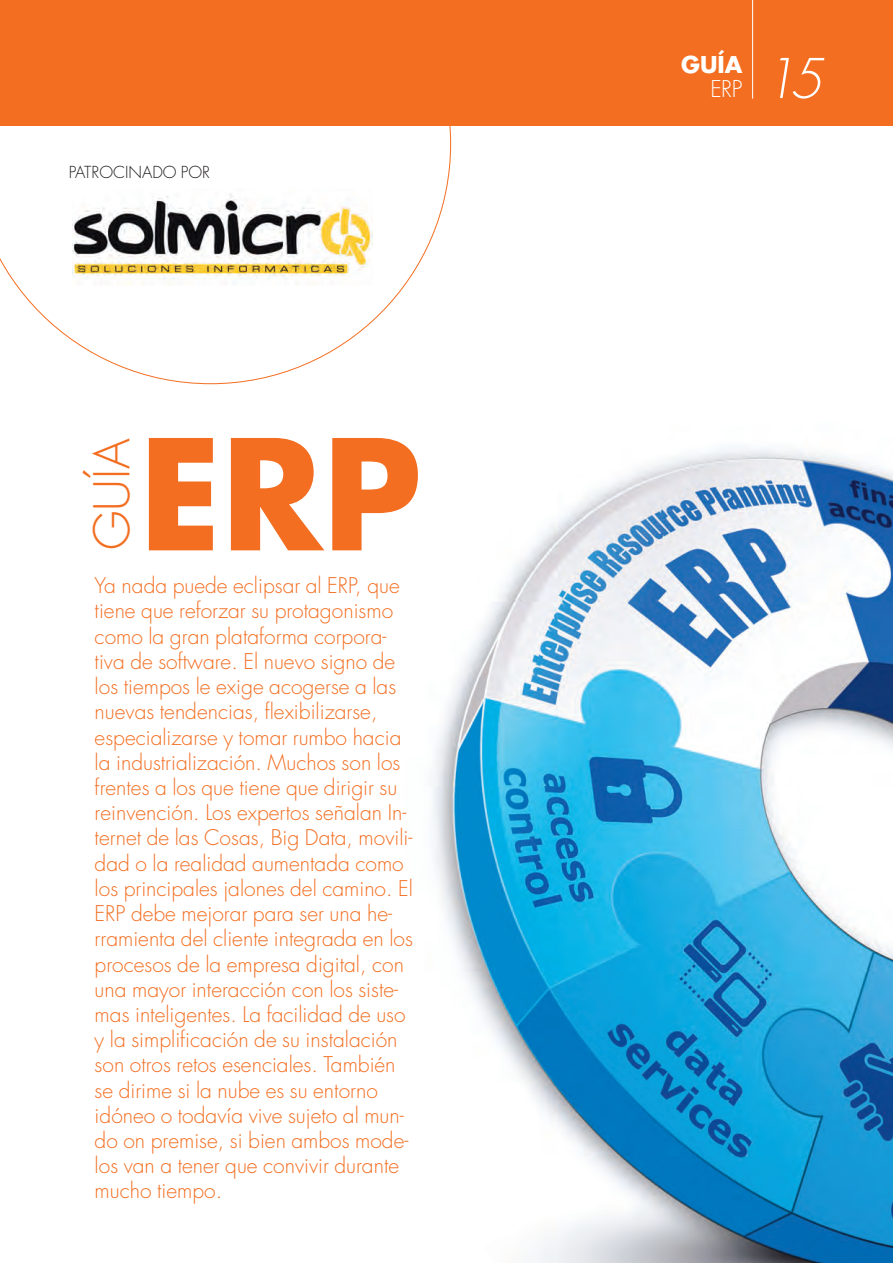
<style>
.page{position:relative;width:893px;height:1263px;background:#fff}
.page>*{position:absolute;margin:0;border:0;box-sizing:border-box;transform-origin:0 0}
.t1{font:700 148.95px "Futura Std";color:#f36e21}
.t2{font:italic 300 53.25px "Futura Std";color:#fff}
.t3{font:300 48px "Futura Std";color:#f36e21}
.t4{font:700 22.5px "Futura Std";color:#fff}
.t5{font:300 22.5px "Futura Std";color:#fff}
.t6{font:300 21px/25.2px "Futura Std";color:#f36e21}
.t7{font:300 16.05px "Futura Std";color:#231f20}
</style>
<div class="page">
<img style="left:433px;top:447px;width:459px;height:815px">
<svg style="left:0;top:126px;width:451px;height:258px"></svg>
<div style="left:0;top:0;width:892px;height:126px;background:#f36e21"></div>
<hr style="left:752px;top:0;width:1px;height:99px;background:#fff">
<div style="left:60px;top:189px;width:326px;height:96px;background:#fff;border-radius:18px"></div>
<img style="left:72px;top:189px;width:300px;height:96px">
<p class="t7" style="left:69px;top:163px;width:143px">PATROCINADO POR</p>
<h3 class="t3" style="left:83px;top:550px;width:114px;rotate:-90deg">GUíA</h3>
<h1 class="t1" style="left:139px;top:395px;width:283px">ERP</h1>
<p class="t6" style="left:95px;top:573px;width:306px">Ya nada puede eclipsar al ERP, que</p>
<p class="t6" style="left:95px;top:598px;width:320px">tiene que reforzar su protagonismo como la gran plataforma corpora&shy;tiva de software. El nuevo signo de los tiempos le exige acogerse a las nuevas tendencias, flexibilizarse, especializarse y tomar rumbo hacia la industrialización. Muchos son los frentes a los que tiene que dirigir su reinvención. Los expertos señalan In&shy;ternet de las Cosas, Big Data, movili&shy;dad o la realidad aumentada como los principales jalones del camino. El ERP debe mejorar para ser una he&shy;rramienta del cliente integrada en los procesos de la empresa digital, con una mayor interacción con los siste&shy;mas inteligentes. La facilidad de uso y la simplificación de su instalación son otros retos esenciales. También se dirime si la nube es su entorno idóneo o todavía vive sujeto al mun&shy;do on premise, si bien ambos mode&shy;los van a tener que convivir durante mucho tiempo.</p>
<p class="t4" style="left:681px;top:49px;width:62px">GUÍA</p>
<p class="t5" style="left:710px;top:75px;width:33px">ERP</p>
<h2 class="t2" style="left:763px;top:46px;width:61px">15</h2>
</div>
